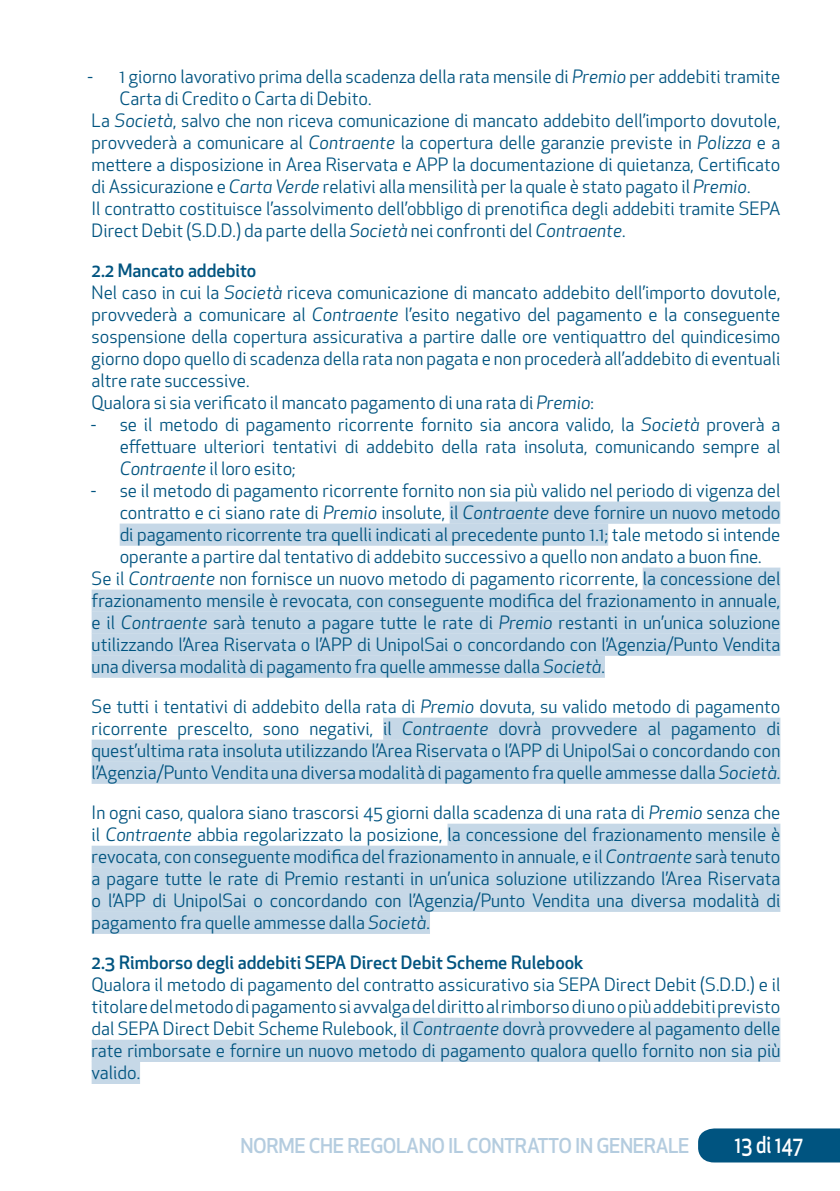
<style>
.page{position:relative;width:840px;height:1191px;background:#fff}
.page>*{position:absolute;margin:0;border:0;box-sizing:border-box;transform-origin:0 0}
.t1{font:500 22.8px "Apex New";letter-spacing:-.005em;color:#fff;scale:.83 1}
.t2{font:500 20px "Apex New";letter-spacing:-.02em;color:#b4ccdf}
.t3{font:18px/22px "Apex New";color:#005480;text-align:justify}
.t4{font:500 18px "Apex New";color:#005480}
.s1{font-style:italic}
.s2{font-weight:500}
</style>
<div class="page">
<div style="left:698px;top:1128px;width:141px;height:34px;background:#005480"></div>
<div style="left:449px;top:501px;width:331px;height:23px;background:#c6d8e7"></div>
<div style="left:120px;top:523px;width:488px;height:23px;background:#c6d8e7"></div>
<div style="left:642px;top:567px;width:138px;height:23px;background:#c6d8e7"></div>
<div style="left:92px;top:589px;width:688px;height:23px;background:#c6d8e7"></div>
<div style="left:92px;top:611px;width:688px;height:23px;background:#c6d8e7"></div>
<div style="left:92px;top:633px;width:688px;height:23px;background:#c6d8e7"></div>
<div style="left:92px;top:655px;width:512px;height:23px;background:#c6d8e7"></div>
<div style="left:383px;top:717px;width:397px;height:23px;background:#c6d8e7"></div>
<div style="left:92px;top:739px;width:688px;height:23px;background:#c6d8e7"></div>
<div style="left:92px;top:761px;width:688px;height:23px;background:#c6d8e7"></div>
<div style="left:447px;top:823px;width:333px;height:23px;background:#c6d8e7"></div>
<div style="left:92px;top:845px;width:688px;height:23px;background:#c6d8e7"></div>
<div style="left:92px;top:867px;width:688px;height:23px;background:#c6d8e7"></div>
<div style="left:92px;top:889px;width:688px;height:23px;background:#c6d8e7"></div>
<div style="left:92px;top:911px;width:338px;height:23px;background:#c6d8e7"></div>
<div style="left:400px;top:1017px;width:380px;height:23px;background:#c6d8e7"></div>
<div style="left:92px;top:1039px;width:688px;height:23px;background:#c6d8e7"></div>
<div style="left:92px;top:1061px;width:48px;height:23px;background:#c6d8e7"></div>
<p class="t3" style="left:88px;top:65px;width:694px">- 1 giorno lavorativo prima della scadenza della rata mensile di <span class="s1">Premio</span> per addebiti tramite</p>
<p class="t3" style="left:120px;top:87px;width:253px">Carta di Credito o Carta di Debito.</p>
<p class="t3" style="left:92px;top:109px;width:690px">La <span class="s1">Società</span>, salvo che non riceva comunicazione di mancato addebito dell’importo dovutole,</p>
<p class="t3" style="left:92px;top:131px;width:690px">provvederà a comunicare al <span class="s1">Contraente</span> la copertura delle garanzie previste in <span class="s1">Polizza</span> e a</p>
<p class="t3" style="left:92px;top:153px;width:690px">mettere a disposizione in Area Riservata e APP la documentazione di quietanza, Certificato</p>
<p class="t3" style="left:92px;top:175px;width:660px">di Assicurazione e <span class="s1">Carta Verde</span> relativi alla mensilità per la quale è stato pagato il <span class="s1">Premio</span>.</p>
<p class="t3" style="left:92px;top:197px;width:690px">Il contratto costituisce l’assolvimento dell’obbligo di prenotifica degli addebiti tramite SEPA</p>
<p class="t3" style="left:92px;top:219px;width:535px">Direct Debit (S.D.D.) da parte della <span class="s1">Società</span> nei confronti del <span class="s1">Contraente</span>.</p>
<p class="t3" style="left:92px;top:259px;width:690px;text-align:left"><span class="s2">2.2 Mancato addebito<br></span>Nel caso in cui la <span class="s1">Società</span> riceva comunicazione di mancato addebito dell’importo dovutole, provvederà a comunicare al <span class="s1">Contraente</span> l’esito negativo del pagamento e la conseguente sospensione della copertura assicurativa a partire dalle ore ventiquattro del quindicesimo giorno dopo quello di scadenza della rata non pagata e non procederà all’addebito di eventuali altre rate successive.<br>Qualora si sia verificato il mancato pagamento di una rata di <span class="s1">Premio</span>:</p>
<p class="t3" style="left:120px;top:413px;width:662px;text-indent:-29px">- se il metodo di pagamento ricorrente fornito sia ancora valido, la <span class="s1">Società</span> proverà a effettuare ulteriori tentativi di addebito della rata insoluta, comunicando sempre al <span class="s1">Contraente</span> il loro esito;</p>
<p class="t3" style="left:91px;top:479px;width:691px">- se il metodo di pagamento ricorrente fornito non sia più valido nel periodo di vigenza del</p>
<p class="t3" style="left:120px;top:501px;width:662px">contratto e ci siano rate di <span class="s1">Premio</span> insolute, il <span class="s1">Contraente</span> deve fornire un nuovo metodo</p>
<p class="t3" style="left:120px;top:523px;width:661px">di pagamento ricorrente tra quelli indicati al precedente punto 1.1; tale metodo si intende</p>
<p class="t3" style="left:120px;top:545px;width:643px">operante a partire dal tentativo di addebito successivo a quello non andato a buon fine.</p>
<p class="t3" style="left:92px;top:567px;width:690px">Se il <span class="s1">Contraente</span> non fornisce un nuovo metodo di pagamento ricorrente, la concessione del</p>
<p class="t3" style="left:92px;top:589px;width:689px">frazionamento mensile è revocata, con conseguente modifica del frazionamento in annuale,</p>
<p class="t3" style="left:92px;top:611px;width:690px">e il <span class="s1">Contraente</span> sarà tenuto a pagare tutte le rate di <span class="s1">Premio</span> restanti in un’unica soluzione</p>
<p class="t3" style="left:92px;top:633px;width:690px">utilizzando l’Area Riservata o l’APP di UnipolSai o concordando con l’Agenzia/Punto Vendita</p>
<p class="t3" style="left:92px;top:655px;width:514px">una diversa modalità di pagamento fra quelle ammesse dalla <span class="s1">Società</span>.</p>
<p class="t3" style="left:92px;top:695px;width:690px">Se tutti i tentativi di addebito della rata di <span class="s1">Premio</span> dovuta, su valido metodo di pagamento ricorrente prescelto, sono negativi, il <span class="s1">Contraente</span> dovrà provvedere al pagamento di quest’ultima rata insoluta utilizzando l’Area Riservata o l’APP di UnipolSai o concordando con l’Agenzia/Punto Vendita una diversa modalità di pagamento fra quelle ammesse dalla <span class="s1">Società</span>.</p>
<p class="t3" style="left:92px;top:801px;width:690px">In ogni caso, qualora siano trascorsi 45 giorni dalla scadenza di una rata di <span class="s1">Premio</span> senza che il <span class="s1">Contraente</span> abbia regolarizzato la posizione, la concessione del frazionamento mensile è revocata, con conseguente modifica del frazionamento in annuale, e il <span class="s1">Contraente</span> sarà tenuto a pagare tutte le rate di Premio restanti in un’unica soluzione utilizzando l’Area Riservata o l’APP di UnipolSai o concordando con l’Agenzia/Punto Vendita una diversa modalità di pagamento fra quelle ammesse dalla <span class="s1">Società</span>.</p>
<p class="t4" style="left:92px;top:950px;width:493px">2.3 Rimborso degli addebiti SEPA Direct Debit Scheme Rulebook</p>
<p class="t3" style="left:92px;top:973px;width:690px">Qualora il metodo di pagamento del contratto assicurativo sia SEPA Direct Debit (S.D.D.) e il titolare del metodo di pagamento si avvalga del diritto al rimborso di uno o più addebiti previsto dal SEPA Direct Debit Scheme Rulebook, il <span class="s1">Contraente</span> dovrà provvedere al pagamento delle rate rimborsate e fornire un nuovo metodo di pagamento qualora quello fornito non sia più valido.</p>
<p class="t2" style="left:240px;top:1132px;width:450px">NORME CHE REGOLANO IL CONTRATTO IN GENERALE</p>
<p class="t1" style="left:734px;top:1129px;width:84px">13 di 147</p>
</div>
